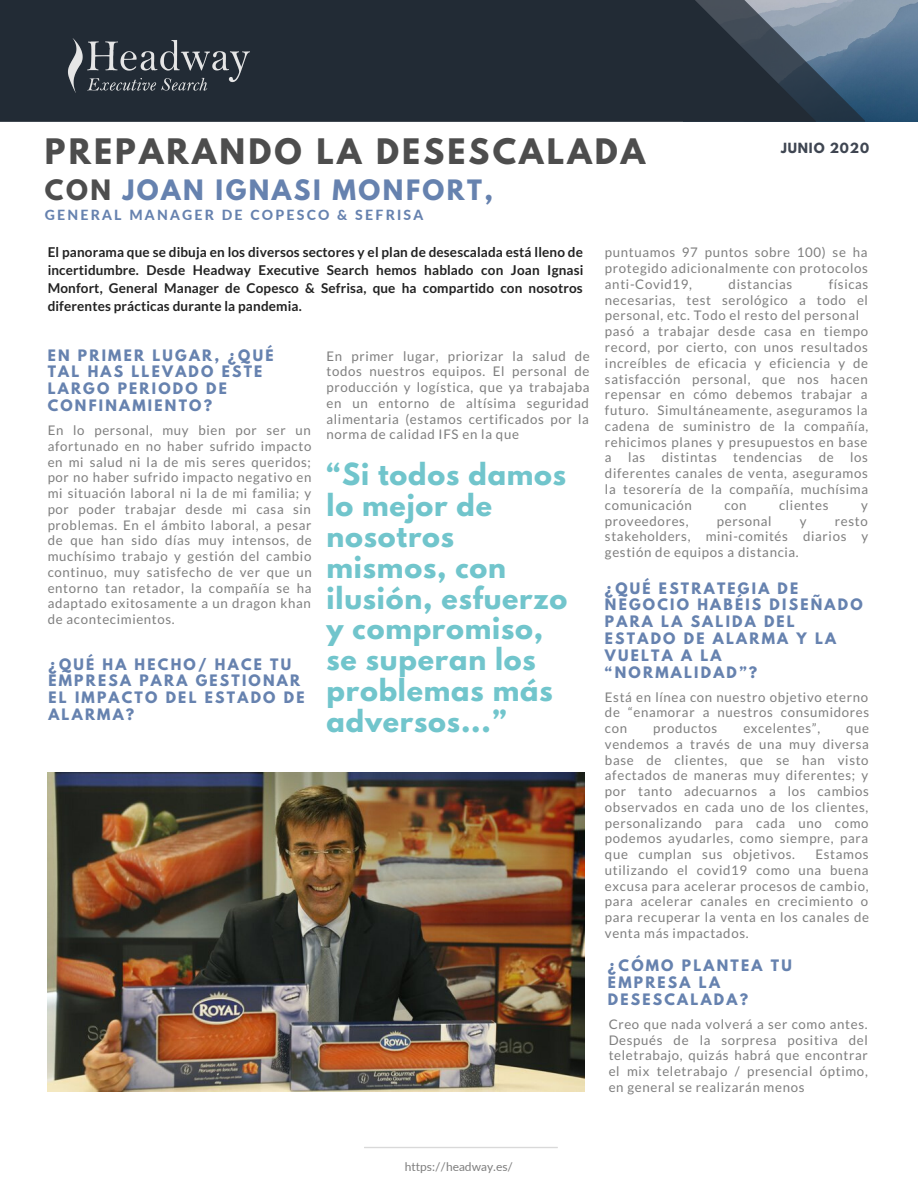
<style>
.page{position:relative;width:918px;height:1188px;background:#fff}
.page>*{position:absolute;margin:0;border:0;box-sizing:border-box;transform-origin:0 0}
.t1{font:700 31.2px "League Spartan";letter-spacing:.1em;color:#4d4d4d}
.t2{font:700 27px/30.8px "League Spartan";letter-spacing:.03em;color:#71c5cc}
.t3{font:700 24.9px "League Spartan";letter-spacing:.1em;color:#6682af}
.t4{font:700 13.95px/16.8px "League Spartan";letter-spacing:.16em;color:#6682af}
.t5{font:800 13.95px "Lato";letter-spacing:.16em;color:#6682af}
.t6{font:700 13.5px/18px "Lato";letter-spacing:.01em;color:#222;text-align:justify}
.t7{font:13.2px/15.8px "Lato";letter-spacing:.05em;color:#7e7e7e;text-align:justify}
.t8{font:700 12.45px "League Spartan";letter-spacing:.07em;color:#3f4652}
.t9{font:12px "Lato";color:#7e7e7e}
.s1{color:#4d4d4d}
</style>
<div class="page">
<img style="left:865px;top:0;width:53px;height:122px">
<svg style="left:815px;top:0;width:50px;height:122px;background:#5b738a"></svg>
<svg style="left:0;top:0;width:815px;height:122px;background:#26303a"></svg>
<img style="left:66px;top:38px;width:184px;height:54px">
<svg style="left:364px;top:1147px;width:194px;height:1px"></svg>
<img style="left:48px;top:773px;width:536px;height:318px">
<h1 class="t1" style="left:45px;top:136px;width:602px">PREPARANDO LA DESESCALADA</h1>
<h3 class="t3" style="left:45px;top:177px;width:450px"><span class="s1">CON</span> JOAN IGNASI MONFORT,</h3>
<p class="t5" style="left:45px;top:206px;width:380px">GENERAL MANAGER DE COPESCO &amp; SEFRISA</p>
<p class="t8" style="left:781px;top:141px;width:90px">JUNIO 2020</p>
<p class="t6" style="left:48px;top:243px;width:537px">El panorama que se dibuja en los diversos sectores y el plan de desescalada está lleno de incertidumbre. Desde Headway Executive Search hemos hablado con Joan Ignasi Monfort, General Manager de Copesco &amp; Sefrisa, que ha compartido con nosotros diferentes prácticas durante la pandemia.</p>
<p class="t4" style="left:48px;top:348px;width:227px">EN PRIMER LUGAR, ¿QUÉ<br>TAL HAS LLEVADO ESTE<br>LARGO PERIODO DE<br>CONFINAMIENTO?</p>
<p class="t7" style="left:48px;top:422px;width:266px">En lo personal, muy bien por ser un afortunado en no haber sufrido impacto en mi salud ni la de mis seres queridos; por no haber sufrido impacto negativo en mi situación laboral ni la de mi familia; y por poder trabajar desde mi casa sin problemas. En el ámbito laboral, a pesar de que han sido días muy intensos, de muchísimo trabajo y gestión del cambio continuo, muy satisfecho de ver que un entorno tan retador, la compañía se ha adaptado exitosamente a un dragon khan de acontecimientos.</p>
<p class="t7" style="left:327px;top:348px;width:265px">En primer lugar, priorizar la salud de todos nuestros equipos. El personal de producción y logística, que ya trabajaba en un entorno de altísima seguridad alimentaria (estamos certificados por la norma de calidad IFS en la que</p>
<h2 class="t2" style="left:327px;top:463px;width:242px">“Si todos damos lo mejor de nosotros mismos, con ilusión, esfuerzo y compromiso, se superan los problemas más adversos...”</h2>
<p class="t4" style="left:48px;top:657px;width:258px">¿QUÉ HA HECHO/ HACE TU<br>EMPRESA PARA GESTIONAR<br>EL IMPACTO DEL ESTADO DE<br>ALARMA?</p>
<p class="t7" style="left:605px;top:244px;width:265px">puntuamos 97 puntos sobre 100) se ha protegido adicionalmente con protocolos anti-Covid19,</p>
<p class="t7" style="left:729px;top:276px;width:65px">distancias</p>
<p class="t7" style="left:605px;top:276px;width:265px;text-align:left;text-indent:224px">físicas necesarias, test serológico a todo el personal, etc. Todo el resto del personal pasó a trabajar desde casa en tiempo record, por cierto, con unos resultados increíbles de eficacia y eficiencia y de satisfacción personal, que nos hacen repensar en cómo debemos trabajar a futuro. Simultáneamente, aseguramos la cadena de suministro de la compañía, rehicimos planes y presupuestos en base a las distintas tendencias de los diferentes canales de venta, aseguramos la tesorería de la compañía, muchísima comunicación</p>
<p class="t7" style="left:724px;top:497px;width:24px">con</p>
<p class="t7" style="left:779px;top:497px;width:51px">clientes</p>
<p class="t7" style="left:861px;top:497px;width:8px">y</p>
<p class="t7" style="left:605px;top:513px;width:85px">proveedores,</p>
<p class="t7" style="left:717px;top:513px;width:56px">personal</p>
<p class="t7" style="left:800px;top:513px;width:8px">y</p>
<p class="t7" style="left:605px;top:513px;width:265px;text-indent:230px">resto stakeholders, mini-comités diarios y gestión de equipos a distancia.</p>
<p class="t4" style="left:605px;top:581px;width:259px">¿QUÉ ESTRATEGIA DE<br>NEGOCIO HABÉIS DISEÑADO<br>PARA LA SALIDA DEL<br>ESTADO DE ALARMA Y LA<br>VUELTA A LA “NORMALIDAD”?</p>
<p class="t7" style="left:605px;top:689px;width:266px">Está en línea con nuestro objetivo eterno de “enamorar a nuestros consumidores con</p>
<p class="t7" style="left:653px;top:720px;width:66px">productos</p>
<p class="t7" style="left:743px;top:720px;width:78px">excelentes”,</p>
<p class="t7" style="left:605px;top:720px;width:266px;text-indent:241px">que vendemos a través de una muy diversa base de clientes, que se han visto afectados de maneras muy diferentes; y por tanto adecuarnos a los cambios observados en cada uno de los clientes, personalizando para cada uno como podemos ayudarles, como siempre, para que cumplan sus objetivos.</p>
<p class="t7" style="left:605px;top:846px;width:266px;text-indent:211px">Estamos utilizando el covid19 como una buena excusa para acelerar procesos de cambio, para acelerar canales en crecimiento o para recuperar la venta en los canales de venta más impactados.</p>
<p class="t4" style="left:608px;top:959px;width:185px">¿CÓMO PLANTEA TU<br>EMPRESA LA<br>DESESCALADA?</p>
<p class="t7" style="left:609px;top:1016px;width:261px">Creo que nada volverá a ser como antes.<br>Después de la sorpresa positiva del teletrabajo, quizás habrá que encontrar el mix teletrabajo / presencial óptimo, en general se realizarán menos</p>
<p class="t9" style="left:405px;top:1159px;width:110px">https://headway.es/</p>
</div>
